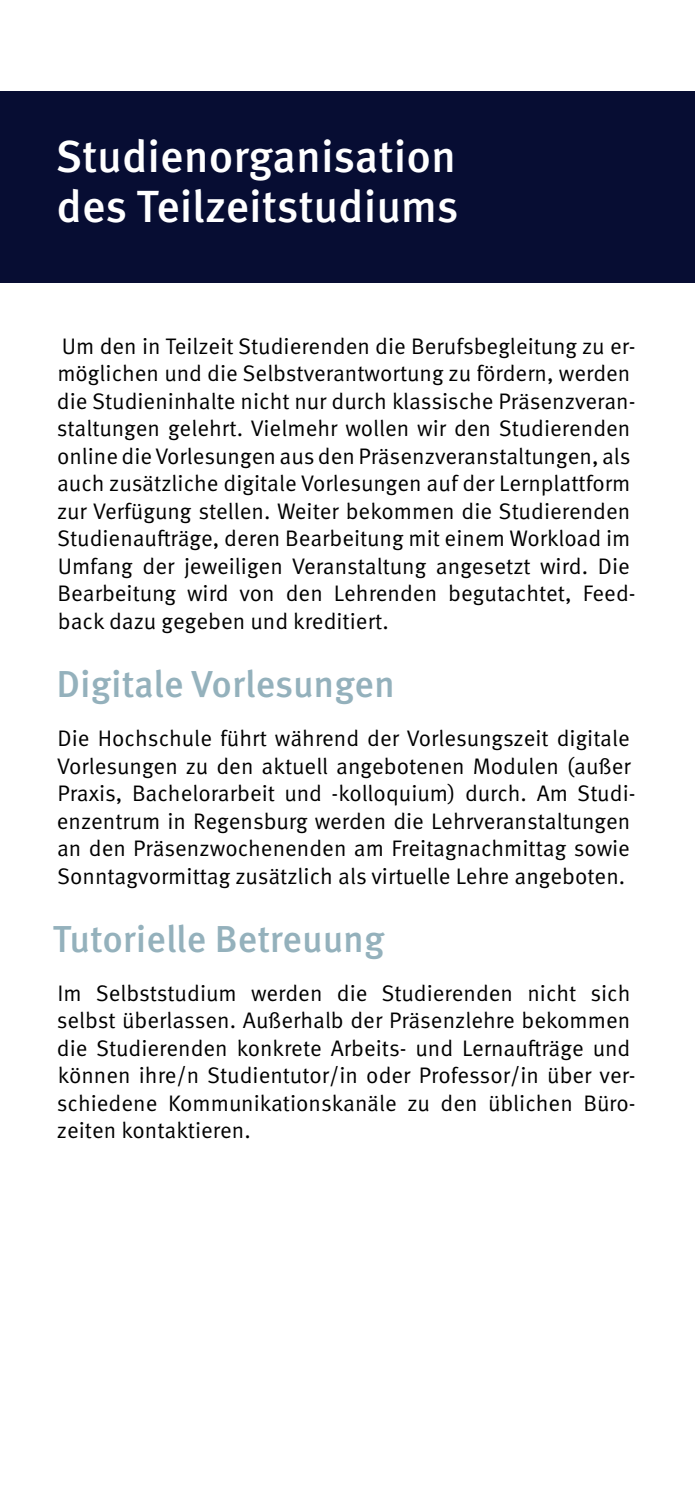
<style>
.page{position:relative;width:695px;height:1489px;background:#fff}
.page>*{position:absolute;margin:0;border:0;box-sizing:border-box;transform-origin:0 0}
.t1{font:500 45px/50px "Meta OT";color:#fff}
.t2{font:500 37.5px "Meta OT";color:#94b1bc}
.t3{font:22.5px/27.5px "Meta OT Norm";color:#000}
</style>
<div class="page">
<div style="left:0;top:92px;width:694px;height:191px;background:#070d33"></div>
<h1 class="t1" style="left:55px;top:132px;width:405px">Studienorganisation des Teilzeitstudiums</h1>
<p class="t3" style="left:57px;top:332px;width:580px">Um den in Teilzeit Studierenden die Berufsbegleitung zu er&shy;möglichen und die Selbstverantwortung zu fördern, werden die Studieninhalte nicht nur durch klassische Präsenzveran&shy;staltungen gelehrt. Vielmehr wollen wir den Studierenden online die Vorlesungen aus den Präsenzveranstaltungen, als auch zusätzliche digitale Vorlesungen auf der Lernplattform zur Verfügung stellen. Weiter bekommen die Studierenden Studienaufträge, deren Bearbeitung mit einem Workload im Umfang der jeweiligen Veranstaltung angesetzt wird. Die Bearbeitung wird von den Lehrenden begutachtet, Feed&shy;back dazu gegeben und kreditiert.</p>
<h2 class="t2" style="left:57px;top:661px;width:340px">Digitale Vorlesungen</h2>
<p class="t3" style="left:57px;top:724px;width:580px">Die Hochschule führt während der Vorlesungszeit digitale Vorlesungen zu den aktuell angebotenen Modulen (außer Praxis, Bachelorarbeit und -kolloquium) durch. Am Studi&shy;enzentrum in Regensburg werden die Lehrveranstaltungen an den Präsenzwochenenden am Freitagnachmittag sowie Sonntagvormittag zusätzlich als virtuelle Lehre angeboten.</p>
<h2 class="t2" style="left:53px;top:915px;width:333px">Tutorielle Betreuung</h2>
<p class="t3" style="left:57px;top:979px;width:580px">Im Selbststudium werden die Studierenden nicht sich selbst überlassen. Außerhalb der Präsenzlehre bekommen die Studierenden konkrete Arbeits- und Lernaufträge und können ihre/n Studientutor/in oder Professor/in über ver&shy;schiedene Kommunikationskanäle zu den üblichen Büro&shy;zeiten kontaktieren.</p>
</div>
